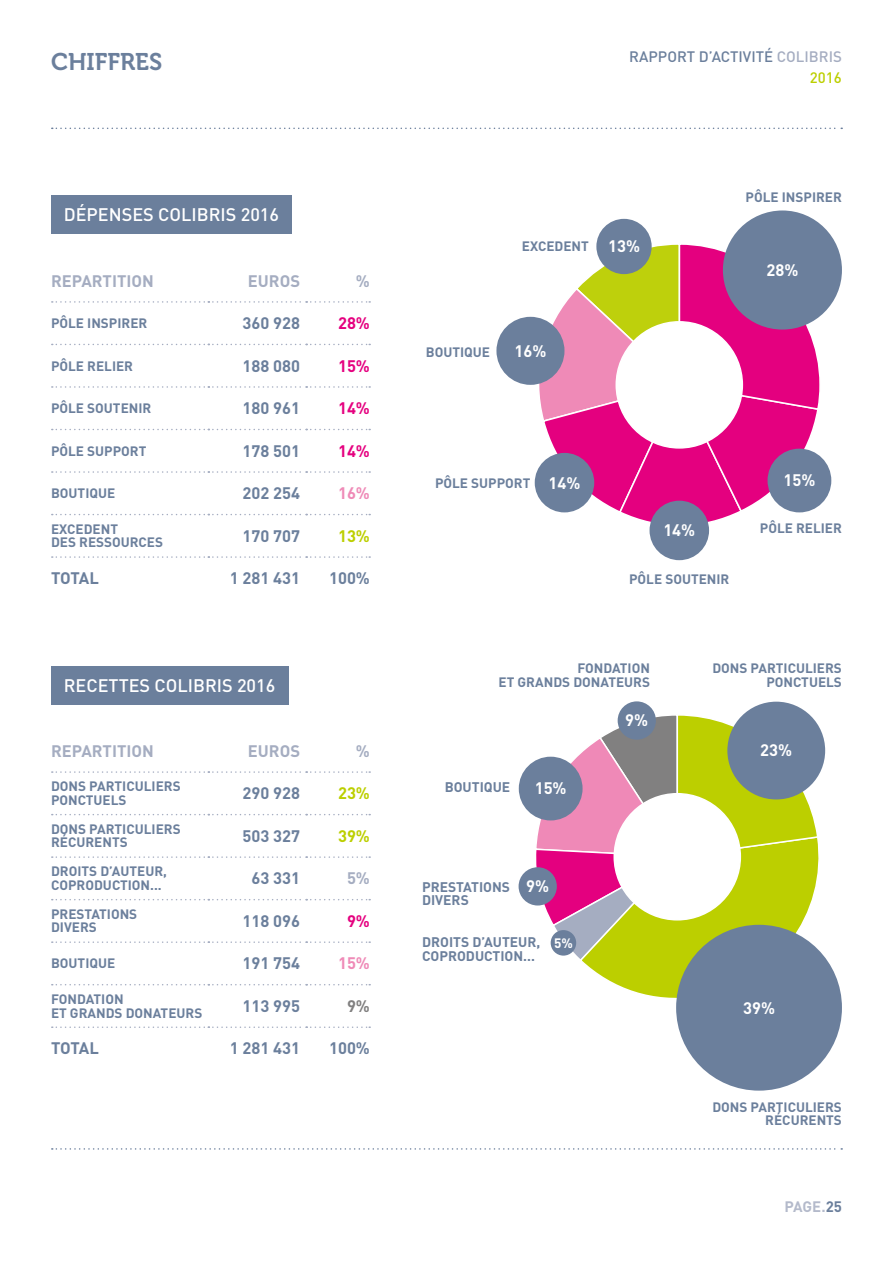
<style>
.page{position:relative;width:893px;height:1263px;background:#fff}
.page>*{position:absolute;margin:0;border:0;box-sizing:border-box;transform-origin:0 0}
.t1{font:24px "Museo 700";color:#6b7f9c}
.t2{font:500 18px "DIN";color:#fff}
.t3{font:700 16.5px "DIN";color:#6b7f9c}
.t4{font:700 16.5px "DIN";color:#a5adc1}
.t5{font:700 16.5px "DIN";color:#fff}
.t6{font:700 16.5px "DIN";color:#e5007f}
.t7{font:700 16.5px "DIN";color:#bccf00}
.t8{font:700 16.5px "DIN";color:#ef8ab7}
.t9{font:700 16.5px "DIN";color:#818080}
.t10{font:500 15px/21px "DIN";color:#6b7f9c;text-align:right}
.t11{font:700 15px "DIN";letter-spacing:-.005em;color:#b4bacb}
.t12{font:700 13.8px/13.8px "DIN";color:#6b7f9c}
.t13{font:700 13.5px/13.5px "DIN";color:#6b7f9c}
.t14{font:700 13.5px "DIN";color:#fff}
.s1{color:#a5adc1}
.s2{color:#bccf00}
.s3{color:#6b7f9c}
</style>
<div class="page">
<svg style="left:531px;top:242px;width:291px;height:289px"></svg>
<div style="left:51px;top:196px;width:241px;height:38px;background:#6b7f9c"></div>
<div style="left:51px;top:666px;width:237px;height:39px;background:#6b7f9c"></div>
<svg style="left:52px;top:301px;width:318px;height:2px"></svg>
<svg style="left:52px;top:344px;width:318px;height:1px"></svg>
<svg style="left:52px;top:386px;width:318px;height:2px"></svg>
<svg style="left:52px;top:429px;width:318px;height:1px"></svg>
<svg style="left:52px;top:471px;width:318px;height:2px"></svg>
<svg style="left:52px;top:514px;width:318px;height:1px"></svg>
<svg style="left:52px;top:556px;width:318px;height:2px"></svg>
<svg style="left:52px;top:771px;width:318px;height:2px"></svg>
<svg style="left:52px;top:814px;width:318px;height:1px"></svg>
<svg style="left:52px;top:856px;width:318px;height:2px"></svg>
<svg style="left:52px;top:899px;width:318px;height:1px"></svg>
<svg style="left:52px;top:941px;width:318px;height:2px"></svg>
<svg style="left:52px;top:984px;width:318px;height:1px"></svg>
<svg style="left:52px;top:1026px;width:318px;height:2px"></svg>
<div style="left:596px;top:219px;width:56px;height:55px;background:#6b7f9c;border-radius:50%"></div>
<div style="left:496px;top:317px;width:68px;height:68px;background:#6b7f9c;border-radius:50%"></div>
<div style="left:535px;top:453px;width:59px;height:59px;background:#6b7f9c;border-radius:50%"></div>
<div style="left:649px;top:501px;width:60px;height:59px;background:#6b7f9c;border-radius:50%"></div>
<div style="left:767px;top:449px;width:64px;height:63px;background:#6b7f9c;border-radius:50%"></div>
<div style="left:723px;top:210px;width:119px;height:120px;background:#6b7f9c;border-radius:50%"></div>
<div style="left:616px;top:322px;width:126px;height:126px;background:#fff;border-radius:50%"></div>
<svg style="left:534px;top:713px;width:294px;height:285px"></svg>
<div style="left:614px;top:794px;width:126px;height:126px;background:#fff;border-radius:50%"></div>
<div style="left:676px;top:925px;width:166px;height:165px;background:#6b7f9c;border-radius:50%"></div>
<div style="left:727px;top:702px;width:98px;height:97px;background:#6b7f9c;border-radius:50%"></div>
<div style="left:618px;top:701px;width:38px;height:39px;background:#6b7f9c;border-radius:50%"></div>
<div style="left:519px;top:867px;width:38px;height:38px;background:#6b7f9c;border-radius:50%"></div>
<div style="left:519px;top:757px;width:64px;height:63px;background:#6b7f9c;border-radius:50%"></div>
<div style="left:551px;top:930px;width:25px;height:25px;background:#6b7f9c;border-radius:50%"></div>
<svg style="left:52px;top:128px;width:790px;height:1px"></svg>
<svg style="left:52px;top:1148px;width:790px;height:2px"></svg>
<h1 class="t1" style="left:51px;top:48px;width:113px">CHIFFRES</h1>
<h2 class="t2" style="left:64px;top:203px;width:217px">DÉPENSES COLIBRIS 2016</h2>
<p class="t4" style="left:51px;top:270px;width:104px">REPARTITION</p>
<p class="t4" style="left:248px;top:270px;width:54px">EUROS</p>
<p class="t4" style="left:356px;top:270px;width:15px">%</p>
<p class="t13" style="left:51px;top:316px;width:98px">PÔLE INSPIRER</p>
<p class="t3" style="left:243px;top:312px;width:59px">360 928</p>
<p class="t6" style="left:338px;top:312px;width:33px">28%</p>
<p class="t13" style="left:51px;top:358px;width:84px">PÔLE RELIER</p>
<p class="t3" style="left:243px;top:355px;width:59px">188 080</p>
<p class="t6" style="left:338px;top:355px;width:33px">15%</p>
<p class="t13" style="left:51px;top:401px;width:102px">PÔLE SOUTENIR</p>
<p class="t3" style="left:243px;top:397px;width:59px">180 961</p>
<p class="t6" style="left:338px;top:397px;width:33px">14%</p>
<p class="t13" style="left:51px;top:443px;width:97px">PÔLE SUPPORT</p>
<p class="t3" style="left:243px;top:440px;width:59px">178 501</p>
<p class="t6" style="left:338px;top:440px;width:33px">14%</p>
<p class="t13" style="left:51px;top:486px;width:66px">BOUTIQUE</p>
<p class="t3" style="left:243px;top:482px;width:59px">202 254</p>
<p class="t8" style="left:338px;top:482px;width:33px">16%</p>
<p class="t13" style="left:51px;top:522px;width:114px">EXCEDENT<br>DES RESSOURCES</p>
<p class="t3" style="left:243px;top:525px;width:59px">170 707</p>
<p class="t7" style="left:338px;top:525px;width:33px">13%</p>
<p class="t3" style="left:51px;top:567px;width:49px">TOTAL</p>
<p class="t3" style="left:230px;top:567px;width:72px">1 281 431</p>
<p class="t3" style="left:329px;top:567px;width:42px">100%</p>
<h2 class="t2" style="left:64px;top:674px;width:213px">RECETTES COLIBRIS 2016</h2>
<p class="t4" style="left:51px;top:740px;width:104px">REPARTITION</p>
<p class="t4" style="left:248px;top:740px;width:54px">EUROS</p>
<p class="t4" style="left:356px;top:740px;width:15px">%</p>
<p class="t13" style="left:51px;top:779px;width:131px">DONS PARTICULIERS<br>PONCTUELS</p>
<p class="t3" style="left:243px;top:782px;width:59px">290 928</p>
<p class="t7" style="left:338px;top:782px;width:33px">23%</p>
<p class="t13" style="left:51px;top:822px;width:131px">DONS PARTICULIERS<br>RÉCURENTS</p>
<p class="t3" style="left:243px;top:825px;width:59px">503 327</p>
<p class="t7" style="left:338px;top:825px;width:33px">39%</p>
<p class="t13" style="left:51px;top:864px;width:117px">DROITS D’AUTEUR,<br>COPRODUCTION...</p>
<p class="t3" style="left:252px;top:867px;width:50px">63 331</p>
<p class="t4" style="left:347px;top:867px;width:24px">5%</p>
<p class="t13" style="left:51px;top:907px;width:88px">PRESTATIONS<br>DIVERS</p>
<p class="t3" style="left:243px;top:910px;width:59px">118 096</p>
<p class="t6" style="left:347px;top:910px;width:24px">9%</p>
<p class="t13" style="left:51px;top:956px;width:66px">BOUTIQUE</p>
<p class="t3" style="left:243px;top:952px;width:59px">191 754</p>
<p class="t8" style="left:338px;top:952px;width:33px">15%</p>
<p class="t13" style="left:51px;top:992px;width:153px">FONDATION<br>ET GRANDS DONATEURS</p>
<p class="t3" style="left:243px;top:995px;width:59px">113 995</p>
<p class="t9" style="left:347px;top:995px;width:24px">9%</p>
<p class="t3" style="left:51px;top:1037px;width:49px">TOTAL</p>
<p class="t3" style="left:230px;top:1037px;width:72px">1 281 431</p>
<p class="t3" style="left:329px;top:1037px;width:42px">100%</p>
<p class="t10" style="left:629px;top:45px;width:214px">RAPPORT D’ACTIVITÉ <span class="s1">COLIBRIS<br></span><span class="s2">2016</span></p>
<p class="t13" style="left:522px;top:238px;width:69px">EXCEDENT</p>
<p class="t5" style="left:608px;top:236px;width:33px">13%</p>
<p class="t13" style="left:426px;top:345px;width:66px">BOUTIQUE</p>
<p class="t5" style="left:514px;top:340px;width:33px">16%</p>
<p class="t13" style="left:746px;top:190px;width:98px">PÔLE INSPIRER</p>
<p class="t5" style="left:766px;top:259px;width:33px">28%</p>
<p class="t13" style="left:435px;top:476px;width:97px">PÔLE SUPPORT</p>
<p class="t5" style="left:548px;top:472px;width:33px">14%</p>
<p class="t5" style="left:663px;top:519px;width:33px">14%</p>
<p class="t13" style="left:629px;top:572px;width:102px">PÔLE SOUTENIR</p>
<p class="t5" style="left:783px;top:470px;width:33px">15%</p>
<p class="t13" style="left:760px;top:521px;width:84px">PÔLE RELIER</p>
<p class="t13" style="left:499px;top:661px;width:153px;text-align:right">FONDATION<br>ET GRANDS DONATEURS</p>
<p class="t12" style="left:445px;top:779px;width:67px">BOUTIQUE</p>
<p class="t5" style="left:535px;top:778px;width:33px">15%</p>
<p class="t12" style="left:422px;top:879px;width:89px">PRESTATIONS<br>DIVERS</p>
<p class="t5" style="left:526px;top:875px;width:24px">9%</p>
<p class="t12" style="left:422px;top:934px;width:120px">DROITS D’AUTEUR,<br>COPRODUCTION...</p>
<p class="t14" style="left:554px;top:934px;width:20px">5%</p>
<p class="t5" style="left:625px;top:710px;width:24px">9%</p>
<p class="t13" style="left:712px;top:661px;width:131px;text-align:right">DONS PARTICULIERS<br>PONCTUELS</p>
<p class="t5" style="left:760px;top:740px;width:33px">23%</p>
<p class="t5" style="left:743px;top:997px;width:33px">39%</p>
<p class="t13" style="left:712px;top:1100px;width:131px;text-align:right">DONS PARTICULIERS<br>RÉCURENTS</p>
<p class="t11" style="left:784px;top:1197px;width:59px">PAGE.<span class="s3">25</span></p>
</div>
